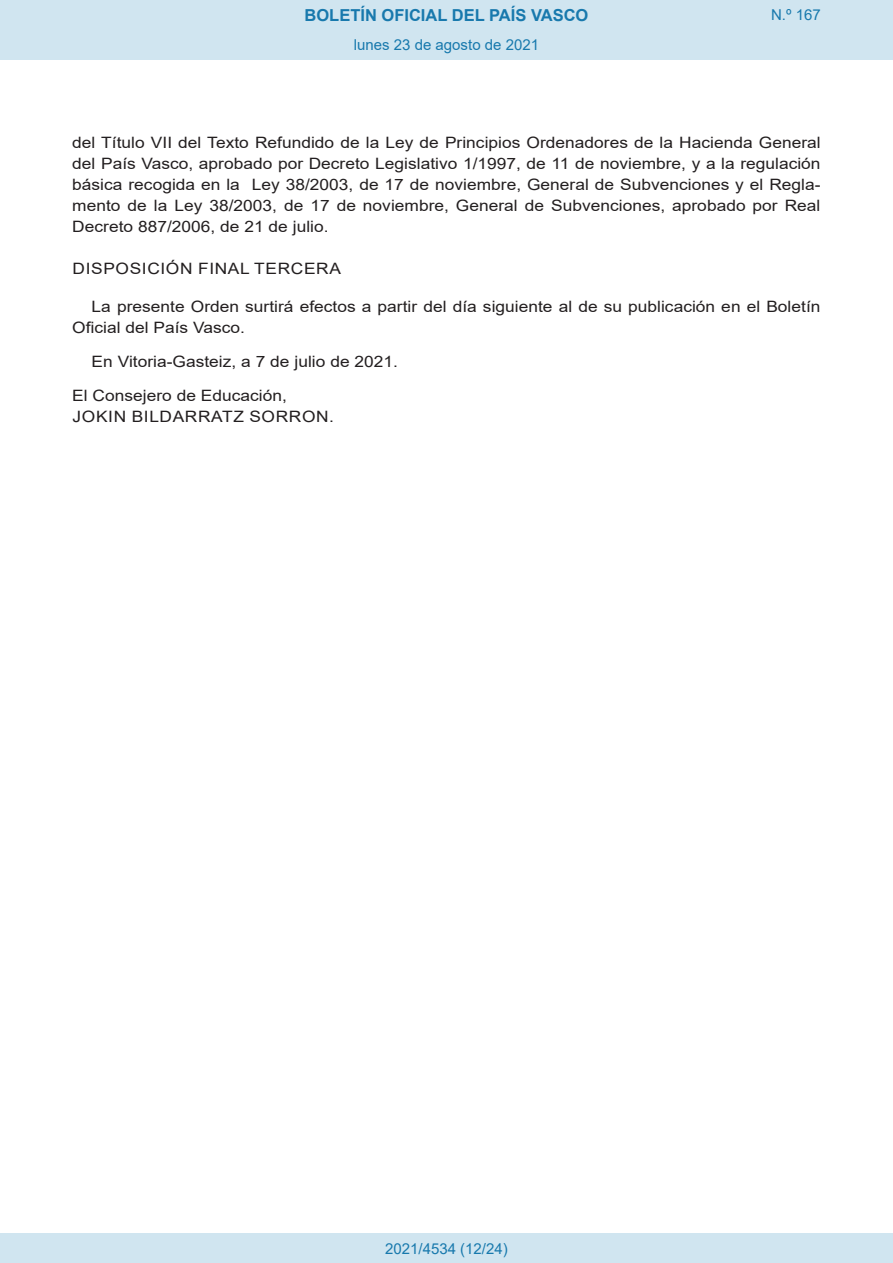
<style>
.page{position:relative;width:893px;height:1263px;background:#fff}
.page>*{position:absolute;margin:0;border:0;box-sizing:border-box;transform-origin:0 0}
.t1{font:700 16.5px "Arial";color:#1879ad}
.BOPVDetalle{font:15.6px/21px "Arial";color:#231f20;text-align:justify;scale:1.11 1}
.BOPVFirmaLugFec{font:15.6px "Arial";color:#231f20;scale:1.11 1}
.BOPVDisposicion{font:15.6px "Arial";letter-spacing:.035em;color:#231f20;scale:1.11 1}
.BOPVFirmaPuesto{font:15.6px "Arial";color:#231f20;scale:1.11 1}
.BOPVFirmaNombre{font:15.6px "Arial";letter-spacing:.035em;color:#231f20;scale:1.11 1}
.Paginacion_Centro{font:15px "Arial";color:#1879ad}
</style>
<div class="page">
<div style="left:0;top:0;width:893px;height:60px;background:#d0e5f0"></div>
<div style="left:0;top:1233px;width:893px;height:30px;background:#d0e5f0"></div>
<p class="t1" style="left:305px;top:3px;width:285px">BOLETÍN OFICIAL DEL PAÍS VASCO</p>
<p class="Paginacion_Centro" style="left:354px;top:35px;width:187px">lunes 23 de agosto de 2021</p>
<p class="Paginacion_Centro" style="left:771px;top:5px;width:51px">N.º 167</p>
<p class="BOPVDetalle" style="left:72px;top:132px;width:676px">del Título VII del Texto Refundido de la Ley de Principios Ordenadores de la Hacienda General del País Vasco, aprobado por Decreto Legislativo 1/1997, de 11 de noviembre, y a la regulación básica recogida en la Ley 38/2003, de 17 de noviembre, General de Subvenciones y el Regla&shy;mento de la Ley 38/2003, de 17 de noviembre, General de Subvenciones, aprobado por Real Decreto 887/2006, de 21 de julio.</p>
<p class="BOPVDisposicion" style="left:73px;top:258px;width:243px">DISPOSICIÓN FINAL TERCERA</p>
<p class="BOPVDetalle" style="left:72px;top:296px;width:676px;text-indent:19px">La presente Orden surtirá efectos a partir del día siguiente al de su publicación en el Boletín<br>Oficial del País Vasco.</p>
<p class="BOPVFirmaLugFec" style="left:92px;top:351px;width:277px">En Vitoria-Gasteiz, a 7 de julio de 2021.</p>
<p class="BOPVFirmaPuesto" style="left:72px;top:385px;width:195px">El Consejero de Educación,</p>
<p class="BOPVFirmaNombre" style="left:73px;top:406px;width:237px">JOKIN BILDARRATZ SORRON.</p>
<p class="Paginacion_Centro" style="left:385px;top:1238px;width:124px">2021/4534 (12/24)</p>
</div>
